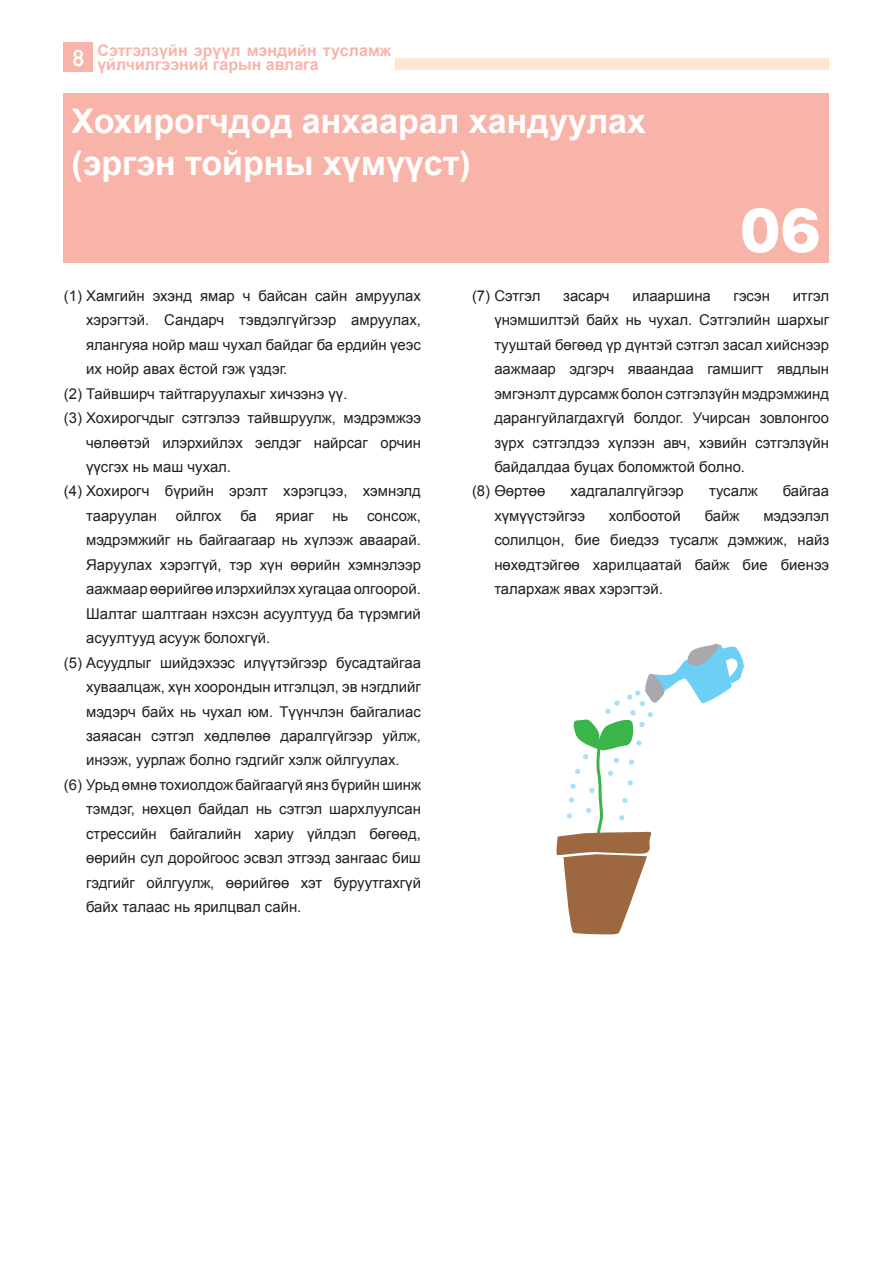
<style>
.page{position:relative;width:893px;height:1263px;background:#fff}
.page>*{position:absolute;margin:0;border:0;box-sizing:border-box;transform-origin:0 0}
.t1{font:800 53.1px "Gothic MB101 Pr 6 N";color:#fff}
.t2{font:700 34.05px/42.5px "Arial";color:#fff}
.t3{font:700 15.9px/13.8px "Arial";color:#f9b4aa}
.t4{font:14.85px/24.5px "Arial";color:#231f20;text-align:justify}
.s1{font-family:"Futura";font-weight:500;font-size:21.3px;color:#fff}
</style>
<div class="page">
<div style="left:64px;top:43px;width:29px;height:29px;background:#f9b4aa"></div>
<div style="left:395px;top:58px;width:434px;height:12px;background:#fee6d3"></div>
<div style="left:64px;top:94px;width:765px;height:169px;background:#f9b4aa"></div>
<svg style="left:556px;top:644px;width:188px;height:291px"></svg>
<p class="t3" style="left:97px;top:44px;width:295px;text-indent:-25px"><span class="s1">8</span> Сэтгэлзүйн эрүүл мэндийн тусламж үйлчилгээний гарын авлага</p>
<p class="t2" style="left:71px;top:100px;width:576px">Хохирогчдод анхаарал хандуулах (эргэн тойрны хүмүүст)</p>
<p class="t1" style="left:740px;top:187px;width:82px">06</p>
<p class="t4" style="left:86px;top:284px;width:336px;text-indent:-22px">(1) Хамгийн эхэнд ямар ч байсан сайн амруулах хэрэгтэй. Сандарч тэвдэлгүйгээр амруулах, ялангуяа нойр маш чухал байдаг ба ердийн үеэс их нойр авах ёстой гэж үздэг.</p>
<p class="t4" style="left:64px;top:381px;width:285px">(2) Тайвширч тайтгаруулахыг хичээнэ үү.</p>
<p class="t4" style="left:86px;top:406px;width:336px;text-indent:-22px">(3) Хохирогчдыг сэтгэлээ тайвшруулж, мэдрэмжээ чөлөөтэй илэрхийлэх эелдэг найрсаг орчин үүсгэх нь маш чухал.</p>
<p class="t4" style="left:86px;top:479px;width:336px;text-indent:-22px">(4) Хохирогч бүрийн эрэлт хэрэгцээ, хэмнэлд тааруулан</p>
<p class="t4" style="left:176px;top:504px;width:47px">ойлгох</p>
<p class="t4" style="left:240px;top:504px;width:18px">ба</p>
<p class="t4" style="left:275px;top:504px;width:40px">яриаг</p>
<p class="t4" style="left:332px;top:504px;width:17px">нь</p>
<p class="t4" style="left:86px;top:504px;width:336px;text-indent:281px">сонсож, мэдрэмжийг нь байгаагаар нь хүлээж аваарай.<br>Яаруулах хэрэггүй, тэр хүн өөрийн хэмнэлээр аажмаар өөрийгөө илэрхийлэх хугацаа олгоорой.<br>Шалтаг шалтгаан нэхсэн асуултууд ба түрэмгий асуултууд асууж болохгүй.</p>
<p class="t4" style="left:86px;top:650px;width:336px;text-indent:-22px">(5) Асуудлыг шийдэхээс илүүтэйгээр бусадтайгаа хуваалцаж, хүн хоорондын итгэлцэл, эв нэгдлийг мэдэрч байх нь чухал юм. Түүнчлэн байгалиас заяасан сэтгэл хөдлөлөө даралгүйгээр уйлж, инээж, уурлаж болно гэдгийг хэлж ойлгуулах.</p>
<p class="t4" style="left:86px;top:773px;width:336px;text-indent:-22px">(6) Урьд өмнө тохиолдож байгаагүй янз бүрийн шинж тэмдэг, нөхцөл байдал нь сэтгэл шархлуулсан стрессийн байгалийн хариу үйлдэл бөгөөд, өөрийн сул доройгоос эсвэл этгээд зангаас биш гэдгийг ойлгуулж, өөрийгөө хэт буруутгахгүй байх талаас нь ярилцвал сайн.</p>
<p class="t4" style="left:472px;top:284px;width:70px">(7) Сэтгэл</p>
<p class="t4" style="left:563px;top:284px;width:48px">засарч</p>
<p class="t4" style="left:632px;top:284px;width:80px">илааршина</p>
<p class="t4" style="left:734px;top:284px;width:38px">гэсэн</p>
<p class="t4" style="left:494px;top:284px;width:336px;text-indent:298px">итгэл үнэмшилтэй байх нь чухал. Сэтгэлийн шархыг тууштай бөгөөд үр дүнтэй сэтгэл засал хийснээр аажмаар эдгэрч яваандаа гамшигт явдлын эмгэнэлт дурсамж болон сэтгэлзүйн мэдрэмжинд дарангуйлагдахгүй болдог. Учирсан зовлонгоо зүрх сэтгэлдээ хүлээн авч, хэвийн сэтгэлзүйн байдалдаа буцах боломжтой болно.</p>
<p class="t4" style="left:472px;top:479px;width:75px">(8) Өөртөө</p>
<p class="t4" style="left:571px;top:479px;width:115px">хадгалалгүйгээр</p>
<p class="t4" style="left:709px;top:479px;width:50px">тусалж</p>
<p class="t4" style="left:783px;top:479px;width:48px">байгаа</p>
<p class="t4" style="left:494px;top:504px;width:92px">хүмүүстэйгээ</p>
<p class="t4" style="left:609px;top:504px;width:73px">холбоотой</p>
<p class="t4" style="left:705px;top:504px;width:36px">байж</p>
<p class="t4" style="left:494px;top:504px;width:336px;text-indent:269px">мэдээлэл солилцон, бие биедээ тусалж дэмжиж, найз нөхөдтэйгөө харилцаатай байж бие биенээ талархаж явах хэрэгтэй.</p>
</div>
